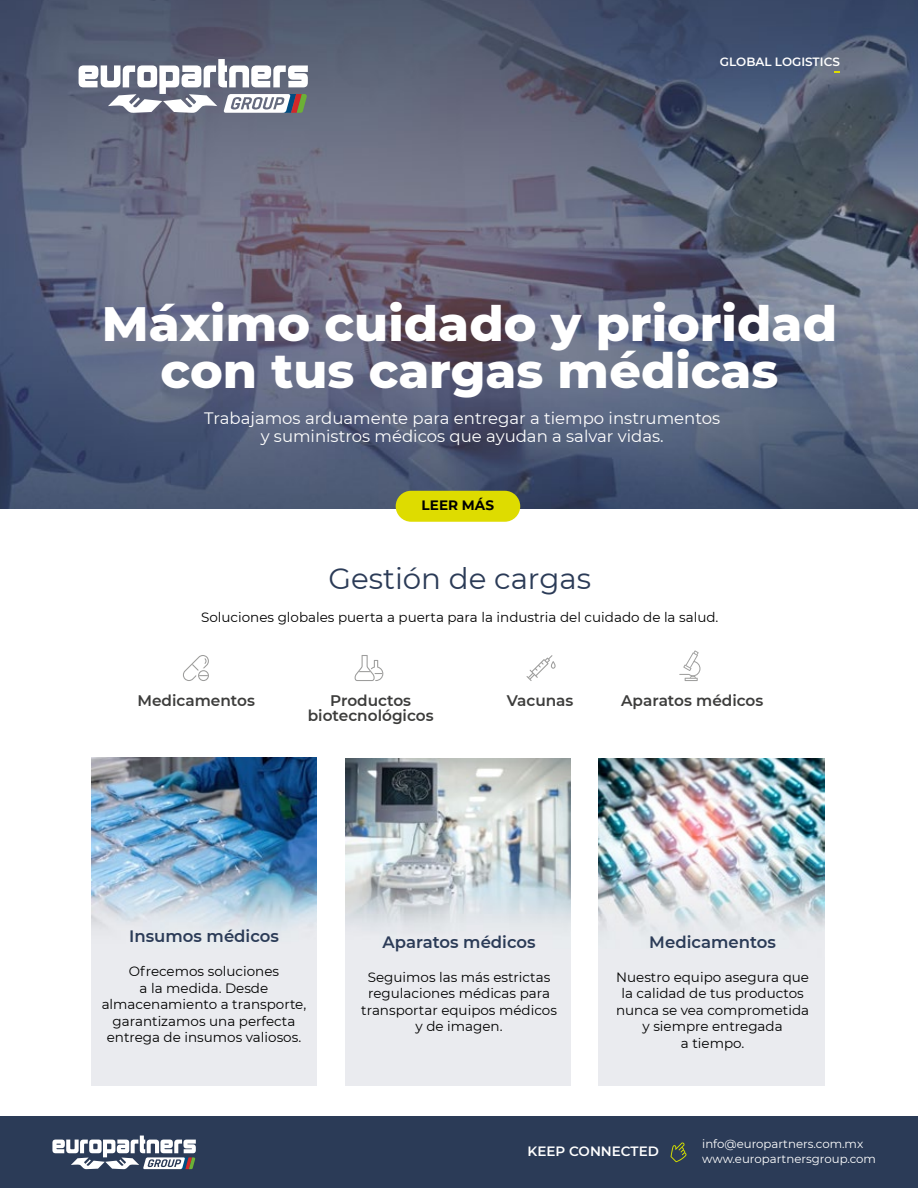
<style>
.page{position:relative;width:918px;height:1188px;background:#fff}
.page>*{position:absolute;margin:0;border:0;box-sizing:border-box;transform-origin:0 0}
.t1{font:800 49.2px/47.1px "Montserrat";color:#fff;text-align:center}
.t2{font:29.4px "Montserrat";color:#2b3b57}
.t3{font:16.5px/18px "Montserrat";color:#fff;text-align:center}
.t4{font:600 16.5px "Montserrat";color:#2b3b57}
.t5{font:600 15.3px/15px "Montserrat";color:#3c3c3b;text-align:center}
.t6{font:700 13.65px "Montserrat";color:#000}
.t7{font:13.5px/16.5px "Montserrat";color:#000;text-align:center}
.t8{font:600 13.5px "Montserrat";color:#fff}
.t9{font:600 12px "Montserrat";color:#fff}
.t10{font:11.7px/14.7px "Montserrat";color:#fff}
</style>
<div class="page">
<img style="left:0;top:0;width:918px;height:508px">
<div style="left:0;top:1116px;width:918px;height:72px;background:#2b3b57"></div>
<svg style="left:79px;top:59px;width:229px;height:54px"></svg>
<svg style="left:671px;top:1142px;width:16px;height:20px"></svg>
<img style="left:599px;top:759px;width:225px;height:327px">
<img style="left:345px;top:759px;width:226px;height:327px">
<div style="left:396px;top:491px;width:124px;height:31px;background:#dedc00;border-radius:15px"></div>
<img style="left:91px;top:758px;width:225px;height:327px">
<svg style="left:52px;top:1136px;width:144px;height:33px"></svg>
<svg style="left:679px;top:650px;width:21px;height:31px"></svg>
<svg style="left:355px;top:655px;width:29px;height:26px"></svg>
<svg style="left:526px;top:655px;width:30px;height:26px"></svg>
<svg style="left:183px;top:655px;width:26px;height:26px"></svg>
<p class="t9" style="left:720px;top:54px;width:121px">GLOBAL LOGISTICS</p>
<h1 class="t1" style="left:102px;top:297px;width:737px">Máximo cuidado y prioridad con tus cargas médicas</h1>
<p class="t3" style="left:204px;top:409px;width:518px">Trabajamos arduamente para entregar a tiempo instrumentos y suministros médicos que ayudan a salvar vidas.</p>
<p class="t6" style="left:422px;top:496px;width:74px">LEER MÁS</p>
<h2 class="t2" style="left:328px;top:558px;width:264px">Gestión de cargas</h2>
<p class="t7" style="left:201px;top:608px;width:519px">Soluciones globales puerta a puerta para la industria del cuidado de la salud.</p>
<p class="t5" style="left:137px;top:692px;width:119px">Medicamentos</p>
<p class="t5" style="left:308px;top:692px;width:127px">Productos biotecnológicos</p>
<p class="t5" style="left:507px;top:692px;width:68px">Vacunas</p>
<p class="t5" style="left:621px;top:692px;width:144px">Aparatos médicos</p>
<p class="t4" style="left:129px;top:924px;width:151px">Insumos médicos</p>
<p class="t7" style="left:102px;top:963px;width:206px">Ofrecemos soluciones<br>a la medida. Desde almacenamiento a transporte, garantizamos una perfecta entrega de insumos valiosos.</p>
<p class="t4" style="left:382px;top:930px;width:155px">Aparatos médicos</p>
<p class="t7" style="left:361px;top:968px;width:197px">Seguimos las más estrictas regulaciones médicas para transportar equipos médicos y de imagen.</p>
<p class="t4" style="left:649px;top:930px;width:128px">Medicamentos</p>
<p class="t7" style="left:616px;top:968px;width:195px">Nuestro equipo asegura que la calidad de tus productos nunca se vea comprometida y siempre entregada<br>a tiempo.</p>
<p class="t8" style="left:528px;top:1142px;width:133px">KEEP CONNECTED</p>
<p class="t10" style="left:702px;top:1137px;width:175px">info@europartners.com.mx www.europartnersgroup.com</p>
</div>
